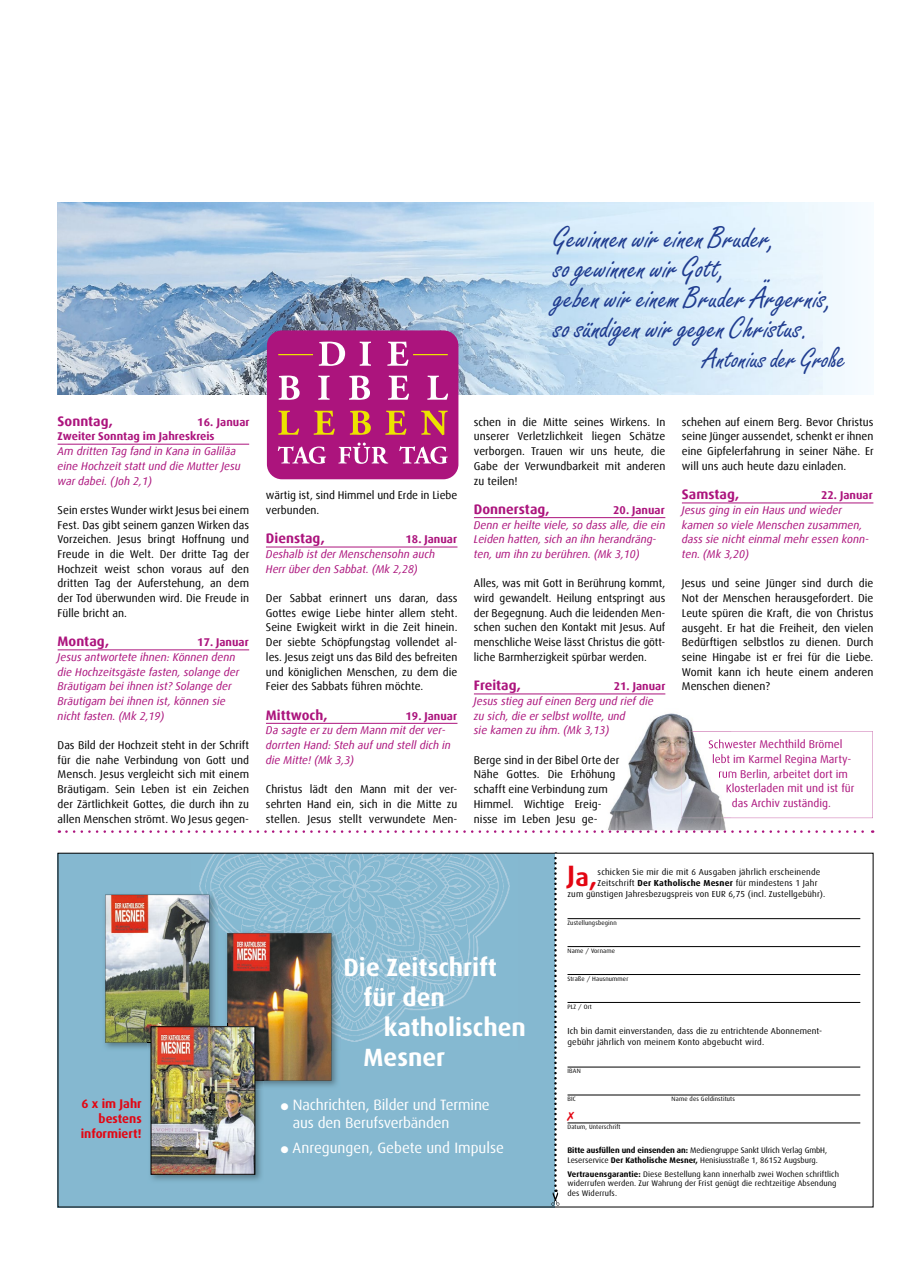
<style>
.page{position:relative;width:908px;height:1276px;background:#fff}
.page>*{position:absolute;margin:0;border:0;box-sizing:border-box;transform-origin:0 0}
.t1{font:31.25px/30px "Freestyle Script Std";color:#1f3c90}
.t2{font:28.75px "Freestyle Script Std";color:#1f3c90}
.t3{font:700 25.12px "Dax";color:#e30613}
.t4{font:700 25px/30px "Dax";color:#fff}
.t5{font:15px/18px "Dax";letter-spacing:-.01em;color:#fff}
.t6{font:700 13.75px "Dax Offc Pro";color:#ac147d}
.t7{font:700 12.5px/15px "Dax";color:#e30613;text-align:right}
.t8{font:11.25px/14.8px "Dax Offc Pro";color:#000;text-align:justify}
.t9{font:italic 11.25px/14.8px "Dax Offc Pro";color:#ac147d}
.t10{font:11.25px "Dax Offc Pro";color:#ac147d}
.t11{font:700 11.25px/14.8px "Dax Offc Pro";color:#ac147d}
.t12{font:8.75px/11.2px "Dax";letter-spacing:.015em;color:#000}
.t13{font:8.12px/9.8px "Dax";letter-spacing:.01em;color:#000}
.t14{font:8.12px/10px "Dax";letter-spacing:-.01em;color:#000}
.t15{font:6.25px "Dax";letter-spacing:.02em;color:#000}
.s1{font-weight:700}
</style>
<div class="page">
<img style="left:608px;top:713px;width:123px;height:117px">
<svg style="left:680px;top:731px;width:192px;height:87px"></svg>
<div style="left:58px;top:853px;width:496px;height:354px;background:#85b8d0"></div>
<img style="left:199px;top:855px;width:311px;height:187px">
<svg style="left:551px;top:855px;width:8px;height:350px"></svg>
<hr style="left:567px;top:918px;width:292px;height:1px;background:#000">
<hr style="left:567px;top:946px;width:292px;height:1px;background:#000">
<hr style="left:567px;top:974px;width:292px;height:1px;background:#000">
<hr style="left:567px;top:1002px;width:292px;height:1px;background:#000">
<hr style="left:567px;top:1067px;width:292px;height:1px;background:#000">
<hr style="left:567px;top:1094px;width:292px;height:1px;background:#000">
<hr style="left:567px;top:1122px;width:292px;height:1px;background:#000">
<img style="left:264px;top:1050px;width:74px;height:37px">
<img style="left:224px;top:929px;width:116px;height:40px">
<img style="left:224px;top:969px;width:3px;height:54px">
<img style="left:331px;top:969px;width:9px;height:81px">
<img style="left:331px;top:972px;width:1px;height:78px">
<img style="left:191px;top:891px;width:27px;height:132px">
<img style="left:105px;top:895px;width:104px;height:147px">
<img style="left:150px;top:1051px;width:114px;height:130px">
<img style="left:209px;top:1023px;width:18px;height:3px">
<img style="left:227px;top:933px;width:104px;height:148px">
<img style="left:147px;top:1043px;width:4px;height:8px">
<img style="left:147px;top:1023px;width:62px;height:19px">
<img style="left:153px;top:1028px;width:100px;height:144px">
<div style="left:151px;top:1026px;width:104px;height:148px;border:1px solid #000"></div>
<div style="left:821px;top:203px;width:52px;height:191px;background:#f3faff"></div>
<img style="left:57px;top:203px;width:764px;height:191px">
<div style="left:267px;top:330px;width:191px;height:149px;background:#ac147d;border-radius:15px"></div>
<svg style="left:318px;top:342px;width:27px;height:24px"></svg>
<svg style="left:387px;top:342px;width:21px;height:24px"></svg>
<svg style="left:359px;top:342px;width:12px;height:24px"></svg>
<hr style="left:278px;top:354px;width:35px;height:1px;background:#ece200">
<hr style="left:413px;top:354px;width:34px;height:1px;background:#ece200">
<svg style="left:277px;top:442px;width:170px;height:22px"></svg>
<svg style="left:278px;top:411px;width:169px;height:24px"></svg>
<svg style="left:278px;top:376px;width:170px;height:24px"></svg>
<hr style="left:58px;top:444px;width:191px;height:1px;background:#ac147d">
<hr style="left:58px;top:649px;width:191px;height:1px;background:#ac147d">
<hr style="left:266px;top:547px;width:191px;height:1px;background:#ac147d">
<hr style="left:266px;top:723px;width:191px;height:1px;background:#ac147d">
<hr style="left:473px;top:517px;width:192px;height:1px;background:#ac147d">
<hr style="left:473px;top:694px;width:192px;height:1px;background:#ac147d">
<hr style="left:681px;top:503px;width:192px;height:1px;background:#ac147d">
<svg style="left:66px;top:830px;width:806px;height:3px"></svg>
<h1 class="t1" style="left:553px;top:223px;width:280px">Gewinnen wir einen Bruder,<br>so gewinnen wir Gott,<br>geben wir einem Bruder Ärgernis, so sündigen wir gegen Christus.</h1>
<h2 class="t2" style="left:702px;top:341px;width:144px">Antonius der Große</h2>
<p class="t6" style="left:58px;top:412px;width:57px">Sonntag,</p>
<p class="t11" style="left:58px;top:414px;width:193px;text-indent:140px">16. Januar<br>Zweiter Sonntag im Jahreskreis</p>
<p class="t9" style="left:58px;top:444px;width:184px">Am dritten Tag fand in Kana in Galiläa eine Hochzeit statt und die Mutter Jesu war dabei. (Joh 2,1)</p>
<p class="t8" style="left:58px;top:503px;width:193px">Sein erstes Wunder wirkt Jesus bei einem Fest. Das gibt seinem ganzen Wirken das Vorzeichen. Jesus bringt Hoffnung und Freude in die Welt. Der dritte Tag der Hochzeit weist schon voraus auf den dritten Tag der Auferstehung, an dem der Tod überwunden wird. Die Freude in Fülle bricht an.</p>
<p class="t6" style="left:58px;top:632px;width:53px">Montag,</p>
<p class="t11" style="left:197px;top:635px;width:53px">17. Januar</p>
<p class="t9" style="left:58px;top:649px;width:183px">Jesus antwortete ihnen: Können denn die Hochzeitsgäste fasten, solange der Bräutigam bei ihnen ist? Solange der Bräutigam bei ihnen ist, können sie nicht fasten. (Mk 2,19)</p>
<p class="t8" style="left:58px;top:738px;width:193px">Das Bild der Hochzeit steht in der Schrift für die nahe Verbindung von Gott und Mensch. Jesus vergleicht sich mit einem Bräutigam. Sein Leben ist ein Zeichen der Zärtlichkeit Gottes, die durch ihn zu allen Menschen strömt. Wo Jesus gegen-</p>
<p class="t7" style="left:81px;top:1096px;width:62px">6 x im Jahr bestens informiert!</p>
<p class="t8" style="left:266px;top:488px;width:193px">wärtig ist, sind Himmel und Erde in Liebe verbunden.</p>
<p class="t6" style="left:266px;top:529px;width:60px">Dienstag,</p>
<p class="t11" style="left:405px;top:532px;width:53px">18. Januar</p>
<p class="t9" style="left:266px;top:547px;width:170px">Deshalb ist der Menschensohn auch<br>Herr über den Sabbat. (Mk 2,28)</p>
<p class="t8" style="left:266px;top:591px;width:193px">Der Sabbat erinnert uns daran, dass Gottes ewige Liebe hinter allem steht.<br>Seine Ewigkeit wirkt in die Zeit hinein.<br>Der siebte Schöpfungstag vollendet al&shy;les. Jesus zeigt uns das Bild des befreiten und königlichen Menschen, zu dem die Feier des Sabbats führen möchte.</p>
<p class="t6" style="left:266px;top:706px;width:63px">Mittwoch,</p>
<p class="t11" style="left:405px;top:708px;width:53px">19. Januar</p>
<p class="t9" style="left:266px;top:723px;width:186px">Da sagte er zu dem Mann mit der ver&shy;dorrten Hand: Steh auf und stell dich in die Mitte! (Mk 3,3)</p>
<p class="t8" style="left:266px;top:782px;width:193px">Christus lädt den Mann mit der ver&shy;sehrten Hand ein, sich in die Mitte zu stellen. Jesus stellt verwundete Men-</p>
<p class="t8" style="left:473px;top:414px;width:193px">schen in die Mitte seines Wirkens. In unserer Verletzlichkeit liegen Schätze verborgen. Trauen wir uns heute, die Gabe der Verwundbarkeit mit anderen zu teilen!</p>
<p class="t6" style="left:473px;top:500px;width:77px">Donnerstag,</p>
<p class="t11" style="left:613px;top:503px;width:53px">20. Januar</p>
<p class="t9" style="left:473px;top:517px;width:193px">Denn er heilte viele, so dass alle, die ein<br>Leiden hatten, sich an ihn herandräng&shy;ten, um ihn zu berühren. (Mk 3,10)</p>
<p class="t8" style="left:473px;top:576px;width:193px">Alles, was mit Gott in Berührung kommt, wird gewandelt. Heilung entspringt aus der Begegnung. Auch die leidenden Men&shy;schen suchen den Kontakt mit Jesus. Auf menschliche Weise lässt Christus die gött&shy;liche Barmherzigkeit spürbar werden.</p>
<p class="t6" style="left:473px;top:676px;width:49px">Freitag,</p>
<p class="t11" style="left:613px;top:679px;width:53px">21. Januar</p>
<p class="t9" style="left:473px;top:693px;width:181px">Jesus stieg auf einen Berg und rief die zu sich, die er selbst wollte, und<br>sie kamen zu ihm. (Mk 3,13)</p>
<p class="t8" style="left:473px;top:752px;width:147px;text-align:left">Berge sind in der Bibel Orte der<br>Nähe Gottes. Die Erhöhung schafft eine Verbindung zum<br>Himmel. Wichtige Ereig&shy;nisse im Leben Jesu ge-</p>
<p class="t8" style="left:681px;top:414px;width:193px">schehen auf einem Berg. Bevor Christus seine Jünger aussendet, schenkt er ihnen eine Gipfelerfahrung in seiner Nähe. Er will uns auch heute dazu einladen.</p>
<p class="t6" style="left:681px;top:485px;width:59px">Samstag,</p>
<p class="t11" style="left:820px;top:488px;width:53px">22. Januar</p>
<p class="t9" style="left:681px;top:503px;width:188px">Jesus ging in ein Haus und wieder kamen so viele Menschen zusammen, dass sie nicht einmal mehr essen konn&shy;ten. (Mk 3,20)</p>
<p class="t8" style="left:681px;top:576px;width:193px">Jesus und seine Jünger sind durch die Not der Menschen herausgefordert. Die Leute spüren die Kraft, die von Christus ausgeht. Er hat die Freiheit, den vielen Bedürftigen selbstlos zu dienen. Durch seine Hingabe ist er frei für die Liebe.<br>Womit kann ich heute einem anderen Menschen dienen?</p>
<p class="t10" style="left:708px;top:737px;width:136px">Schwester Mechthild Brömel</p>
<p class="t10" style="left:711px;top:752px;width:141px">lebt im Karmel Regina Marty-</p>
<p class="t10" style="left:718px;top:766px;width:131px">rum Berlin, arbeitet dort im</p>
<p class="t10" style="left:725px;top:781px;width:130px">Klosterladen mit und ist für</p>
<p class="t10" style="left:731px;top:796px;width:100px">das Archiv zuständig.</p>
<h3 class="t4" style="left:363px;top:952px;width:135px;text-indent:-20px">Die Zeitschrift für den</h3>
<h3 class="t4" style="left:363px;top:1012px;width:164px;text-indent:20px">katholischen<br>Mesner</h3>
<h3 class="t5" style="left:293px;top:1095px;width:198px;text-indent:-12px">● Nachrichten, Bilder und Termine aus den Berufsverbänden</h3>
<h3 class="t5" style="left:280px;top:1138px;width:225px">● Anregungen, Gebete und Impulse</h3>
<h3 class="t3" style="left:567px;top:863px;width:31px">Ja,</h3>
<p class="t12" style="left:597px;top:866px;width:224px">schicken Sie mir die mit 6 Ausgaben jährlich erscheinende</p>
<p class="t12" style="left:597px;top:877px;width:221px">Zeitschrift <span class="s1">Der Katholische Mesner</span> für mindestens 1 Jahr</p>
<p class="t12" style="left:567px;top:888px;width:259px">zum günstigen Jahresbezugspreis von EUR 6,75 (incl. Zustellgebühr).</p>
<p class="t15" style="left:567px;top:919px;width:51px">Zustellungsbeginn</p>
<p class="t15" style="left:567px;top:947px;width:49px">Name / Vorname</p>
<p class="t15" style="left:567px;top:975px;width:62px">Straße / Hausnummer</p>
<p class="t15" style="left:567px;top:1003px;width:26px">PLZ / Ort</p>
<p class="t12" style="left:567px;top:1025px;width:256px">Ich bin damit einverstanden, dass die zu entrichtende Abonnement&shy;gebühr jährlich von meinem Konto abgebucht wird.</p>
<p class="t15" style="left:567px;top:1067px;width:15px">IBAN</p>
<p class="t15" style="left:567px;top:1095px;width:10px">BIC</p>
<p class="t15" style="left:671px;top:1095px;width:65px">Name des Geldinstituts</p>
<p class="t15" style="left:567px;top:1123px;width:54px">Datum, Unterschrift</p>
<p class="t14" style="left:567px;top:1145px;width:261px"><span class="s1">Bitte ausfüllen und einsenden an:</span> Mediengruppe Sankt Ulrich Verlag GmbH,<br>Leser service <span class="s1">Der Katholische Mesner,</span> Henisiusstraße 1, 86152 Augsburg.</p>
<p class="t13" style="left:567px;top:1169px;width:273px"><span class="s1">Vertrauensgarantie:</span> Diese Bestellung kann innerhalb zwei Wochen schriftlich widerrufen werden. Zur Wahrung der Frist genügt die rechtzeitige Absendung des Widerrufs.</p>
</div>
